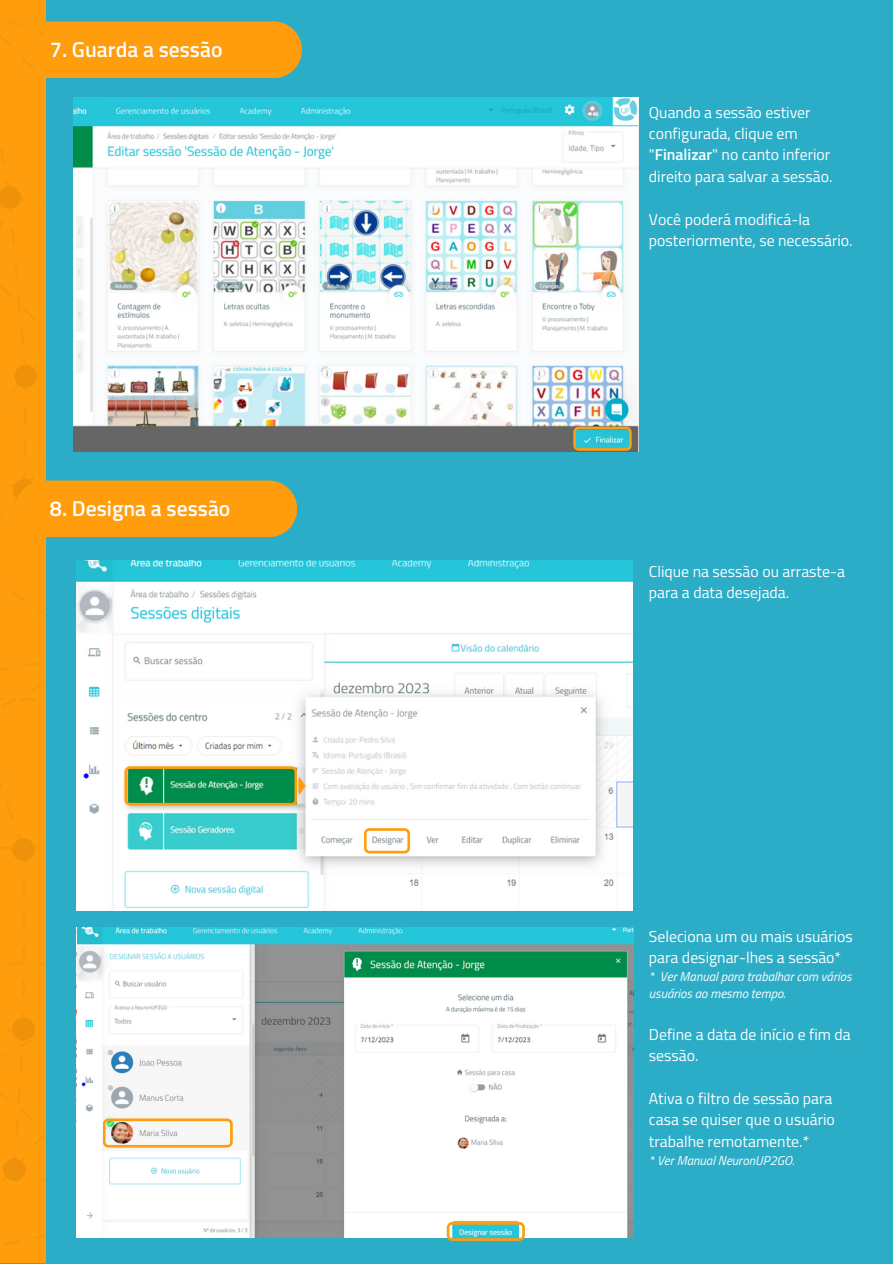
<style>
.page{position:relative;width:893px;height:1264px;background:#fff}
.page>*{position:absolute;margin:0;border:0;box-sizing:border-box;transform-origin:0 0}
.t1{font:600 21.6px "Titillium Web";color:#fdfdfe}
.t2{font:15.75px/21.3px "Titillium Web";color:#fdfdfe}
.t3{font:italic 12.75px/17.1px "Titillium Web";color:#fdfdfe}
.s1{font-weight:600}
</style>
<div class="page">
<div style="left:0;top:0;width:892px;height:1263px;background:#2badc8"></div>
<div style="left:16px;top:21px;width:286px;height:57px;background:#ff9d0d;border-radius:28px"></div>
<div style="left:0;top:0;width:46px;height:1262px;background:#ff9d0d"></div>
<hr style="left:22px;top:946px;width:3px;height:17px;background:#f7980c">
<hr style="left:22px;top:914px;width:3px;height:16px;background:#f7980c">
<hr style="left:22px;top:881px;width:3px;height:16px;background:#f7980c">
<svg style="left:0;top:1018px;width:43px;height:245px"></svg>
<svg style="left:0;top:186px;width:37px;height:675px"></svg>
<div style="left:16px;top:480px;width:281px;height:57px;background:#ff9d0d;border-radius:28px"></div>
<img style="left:73px;top:98px;width:565px;height:353px">
<svg style="left:573px;top:426px;width:58px;height:25px"></svg>
<img style="left:76px;top:560px;width:556px;height:349px">
<svg style="left:124px;top:766px;width:181px;height:39px;background:#3f9953"></svg>
<svg style="left:364px;top:828px;width:46px;height:25px"></svg>
<img style="left:78px;top:927px;width:556px;height:310px">
<svg style="left:446px;top:1221px;width:79px;height:19px;background:#82c2a6"></svg>
<svg style="left:103px;top:1118px;width:130px;height:29px;background:#edd6b6"></svg>
<p class="t1" style="left:50px;top:32px;width:174px">7. Guarda a sessão</p>
<h1 class="t1" style="left:50px;top:491px;width:182px">8. Designa a sessão</h1>
<p class="t2" style="left:648px;top:101px;width:185px">Quando a sessão estiver configurada, clique em "<span class="s1">Finalizar</span>" no canto inferior direito para salvar a sessão.</p>
<p class="t2" style="left:648px;top:208px;width:205px">Você poderá modificá-la posteriormente, se necessário.</p>
<p class="t2" style="left:648px;top:560px;width:197px">Clique na sessão ou arraste-a para a data desejada.</p>
<p class="t2" style="left:648px;top:925px;width:205px">Seleciona um ou mais usuários para designar-lhes a sessão*</p>
<p class="t3" style="left:648px;top:967px;width:204px">* Ver Manual para trabalhar com vários usuários ao mesmo tempo.</p>
<h2 class="t2" style="left:648px;top:1023px;width:203px">Define a data de início e fim da sessão.</h2>
<h2 class="t2" style="left:648px;top:1087px;width:187px">Ativa o filtro de sessão para casa se quiser que o usuário trabalhe remotamente.*</h2>
<h2 class="t3" style="left:648px;top:1151px;width:147px">* Ver Manual NeuronUP2GO.</h2>
</div>
